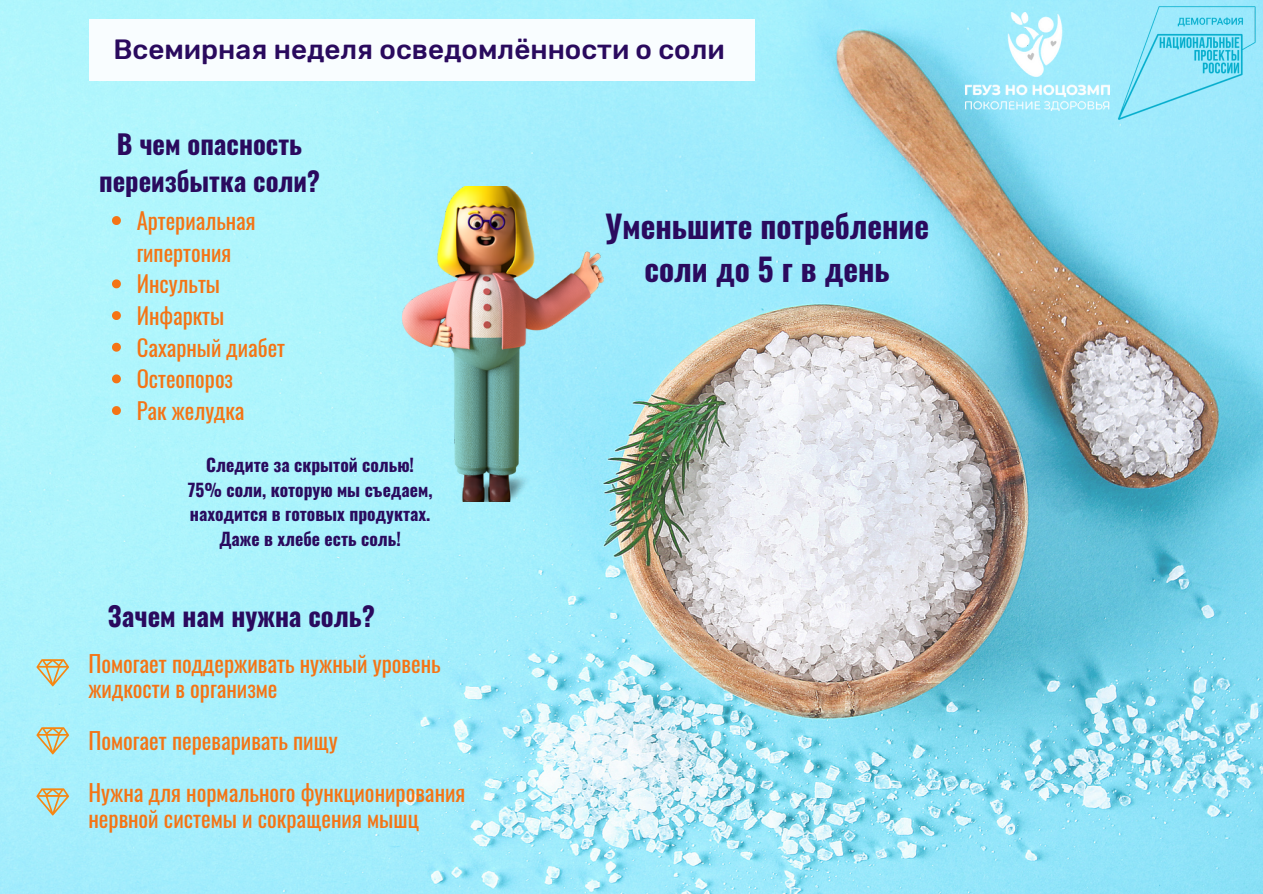
<style>
.page{position:relative;width:1263px;height:894px;background:#fff}
.page>*{position:absolute;margin:0;border:0;box-sizing:border-box;transform-origin:0 0}
.t1{font:700 31.2px/43.7px "Oswald";color:#2a0a5e;text-align:center}
.t2{font:500 27.75px "Rubik";color:#2a0a5e}
.t3{font:700 26.7px/37px "Oswald";color:#2a0a5e;text-align:center}
.t4{font:22.8px/25.8px "Oswald";color:#f47415}
.t5{font:22.65px/31.7px "Oswald";color:#f47415}
.t6{font:700 17.55px/24.5px "Oswald";color:#2a0a5e}
</style>
<div class="page">
<img style="left:0;top:0;width:1263px;height:893px">
<img style="left:402px;top:186px;width:201px;height:315px">
<div style="left:89px;top:19px;width:666px;height:62px;background:#f9fdff"></div>
<svg style="left:36px;top:659px;width:33px;height:27px"></svg>
<svg style="left:36px;top:727px;width:33px;height:27px"></svg>
<svg style="left:36px;top:788px;width:33px;height:27px"></svg>
<img style="left:965px;top:13px;width:122px;height:98px">
<img style="left:1087px;top:0;width:176px;height:162px">
<svg style="left:112px;top:216px;width:9px;height:9px"></svg>
<svg style="left:112px;top:279px;width:9px;height:9px"></svg>
<svg style="left:112px;top:311px;width:9px;height:9px"></svg>
<svg style="left:112px;top:342px;width:9px;height:9px"></svg>
<svg style="left:112px;top:374px;width:9px;height:9px"></svg>
<svg style="left:112px;top:406px;width:9px;height:9px"></svg>
<p class="t2" style="left:113px;top:33px;width:613px">Всемирная неделя осведомлённости о соли</p>
<p class="t3" style="left:99px;top:124px;width:222px">В чем опасность переизбытка соли?</p>
<p class="t5" style="left:137px;top:204px;width:120px">Артериальная гипертония</p>
<p class="t5" style="left:137px;top:267px;width:85px">Инсульты</p>
<p class="t5" style="left:137px;top:299px;width:89px">Инфаркты</p>
<p class="t5" style="left:137px;top:330px;width:150px">Сахарный диабет</p>
<p class="t5" style="left:137px;top:362px;width:98px">Остеопороз</p>
<p class="t5" style="left:137px;top:394px;width:109px">Рак желудка</p>
<p class="t6" style="left:206px;top:452px;width:209px">Следите за скрытой солью!</p>
<p class="t6" style="left:188px;top:476px;width:246px">75% соли, которую мы съедаем, находится в готовых продуктах.</p>
<p class="t6" style="left:219px;top:525px;width:183px">Даже в хлебе есть соль!</p>
<p class="t3" style="left:108px;top:596px;width:269px">Зачем нам нужна соль?</p>
<p class="t4" style="left:88px;top:649px;width:354px">Помогает поддерживать нужный уровень жидкости в организме</p>
<p class="t4" style="left:88px;top:726px;width:251px">Помогает переваривать пищу</p>
<p class="t4" style="left:88px;top:778px;width:379px">Нужна для нормального функционирования нервной системы и сокращения мышц</p>
<p class="t1" style="left:605px;top:203px;width:325px">Уменьшите потребление соли до 5 г в день</p>
</div>
